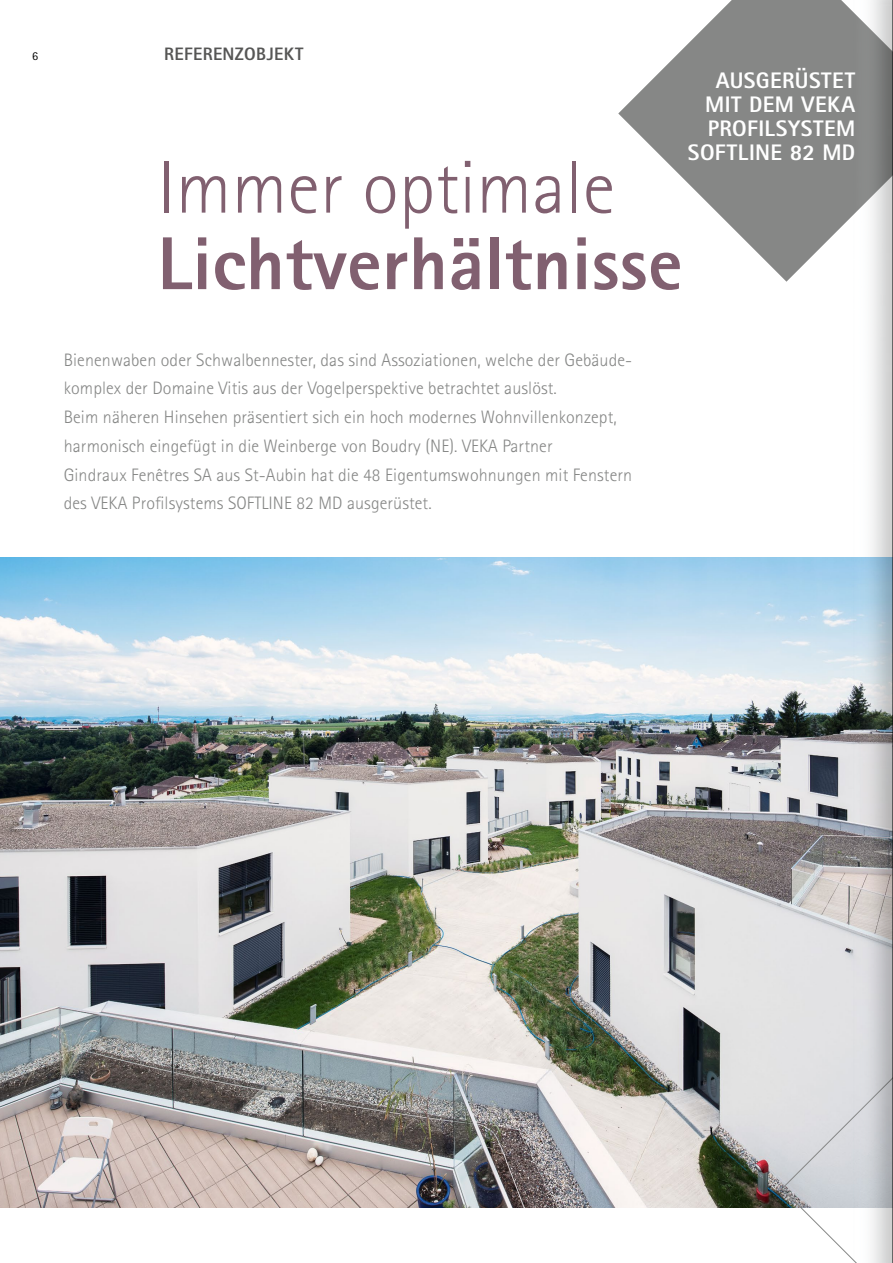
<style>
.page{position:relative;width:893px;height:1263px;background:#fff}
.page>*{position:absolute;margin:0;border:0;box-sizing:border-box;transform-origin:0 0}
.t1{font:800 75px "Rotis Sans Serif";letter-spacing:.005em;color:#816070}
.t2{font:300 75px "Rotis Sans Serif";letter-spacing:.005em;color:#816070}
.t3{font:800 22.5px/24px "Rotis Sans Serif";letter-spacing:.02em;color:#fff;text-align:right}
.t4{font:300 18px/28.7px "Rotis Sans Serif";letter-spacing:.005em;color:#868786}
.t5{font:800 18px "Rotis Sans Serif";letter-spacing:.02em;color:#565655}
.t6{font:12px "Rotis Sans Serif";color:#000}
</style>
<div class="page">
<img style="left:0;top:557px;width:850px;height:651px">
<svg style="left:618px;top:0;width:232px;height:282px;fill:#868786"></svg>
<svg style="left:781px;top:945px;width:69px;height:312px"></svg>
<img style="left:850px;top:0;width:42px;height:1263px">
<hr style="left:892px;top:0;width:1px;height:1263px;background:#000">
<p class="t6" style="left:32px;top:48px;width:7px">6</p>
<p class="t5" style="left:164px;top:42px;width:141px">REFERENZOBJEKT</p>
<h1 class="t2" style="left:157px;top:144px;width:459px">Immer optimale</h1>
<h1 class="t1" style="left:157px;top:216px;width:527px">Lichtverhältnisse</h1>
<p class="t3" style="left:688px;top:68px;width:169px">AUSGERÜSTET<br>MIT DEM VEKA<br>PROFILSYSTEM<br>SOFTLINE 82 MD</p>
<p class="t4" style="left:64px;top:345px;width:570px">Bienenwaben oder Schwalbennester, das sind Assoziationen, welche der Gebäude&shy;komplex der Domaine Vitis aus der Vogelperspektive betrachtet auslöst.<br>Beim näheren Hinsehen präsentiert sich ein hoch modernes Wohnvillenkonzept, harmonisch eingefügt in die Weinberge von Boudry (NE). VEKA Partner<br>Gindraux Fenêtres SA aus St-Aubin hat die 48 Eigentumswohnungen mit Fenstern des VEKA Profilsystems SOFTLINE 82 MD ausgerüstet.</p>
</div>
